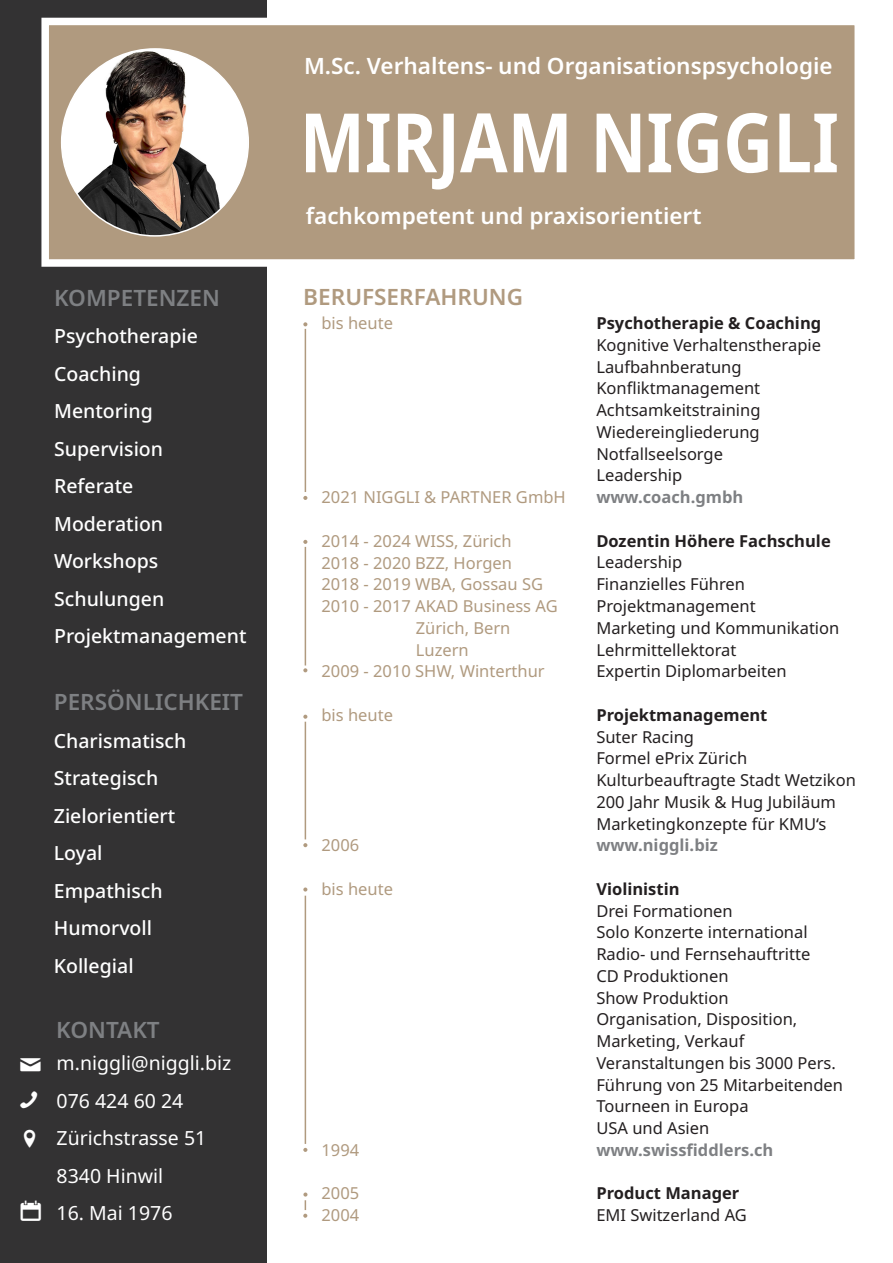
<style>
.page{position:relative;width:893px;height:1263px;background:#fff}
.page>*{position:absolute;margin:0;border:0;box-sizing:border-box;transform-origin:0 0}
.t1{font:700 82.05px "Noto Sans";color:#fff;scale:.84 1}
.t2{font:45px "Entypo";color:#fff}
.t3{font:600 22.5px "Noto Sans";color:#fff}
.t4{font:600 22.5px "Noto Sans";color:#7e8083}
.Absatzformat_1{font:600 22.5px "Noto Sans";color:#b09a7f}
.t5{font:500 19.5px "Noto Sans";color:#fff}
.t6{font:19.5px "Noto Sans";color:#fff}
.t7{font:16.5px "Noto Sans";color:#231f20}
.t8{font:16.5px "Noto Sans";color:#b09a7f}
.t9{font:700 16.5px "Noto Sans";color:#231f20}
.t10{font:700 16.5px "Noto Sans";color:#7e8083}
</style>
<div class="page">
<div style="left:0;top:0;width:267px;height:1263px;background:#333233"></div>
<div style="left:41px;top:18px;width:821px;height:249px;background:#b09a7f;border:8px solid #fff"></div>
<img style="left:62px;top:49px;width:186px;height:187px;border-radius:91px">
<hr style="left:305px;top:329px;width:1px;height:163px;background:#b09a7f">
<svg style="left:303px;top:322px;width:4px;height:4px"></svg>
<svg style="left:303px;top:496px;width:4px;height:4px"></svg>
<hr style="left:305px;top:547px;width:1px;height:118px;background:#b09a7f">
<svg style="left:303px;top:540px;width:4px;height:4px"></svg>
<svg style="left:303px;top:668px;width:4px;height:4px"></svg>
<hr style="left:305px;top:722px;width:1px;height:117px;background:#b09a7f">
<svg style="left:303px;top:715px;width:4px;height:4px"></svg>
<svg style="left:303px;top:843px;width:4px;height:4px"></svg>
<hr style="left:305px;top:896px;width:1px;height:248px;background:#b09a7f">
<svg style="left:303px;top:887px;width:4px;height:4px"></svg>
<svg style="left:303px;top:1148px;width:4px;height:4px"></svg>
<svg style="left:303px;top:1192px;width:4px;height:26px"></svg>
<p class="t4" style="left:54px;top:282px;width:167px">KOMPETENZEN</p>
<p class="t5" style="left:54px;top:322px;width:145px">Psychotherapie</p>
<p class="t5" style="left:54px;top:360px;width:88px">Coaching</p>
<p class="t5" style="left:54px;top:397px;width:100px">Mentoring</p>
<p class="t5" style="left:54px;top:435px;width:111px">Supervision</p>
<p class="t5" style="left:54px;top:472px;width:81px">Referate</p>
<p class="t5" style="left:54px;top:510px;width:111px">Moderation</p>
<p class="t5" style="left:54px;top:547px;width:106px">Workshops</p>
<p class="t5" style="left:54px;top:585px;width:112px">Schulungen</p>
<p class="t5" style="left:54px;top:622px;width:194px">Projektmanagement</p>
<p class="t4" style="left:54px;top:686px;width:191px">PERSÖNLICHKEIT</p>
<p class="t5" style="left:54px;top:727px;width:134px">Charismatisch</p>
<p class="t5" style="left:54px;top:764px;width:106px">Strategisch</p>
<p class="t5" style="left:54px;top:802px;width:123px">Zielorientiert</p>
<p class="t5" style="left:54px;top:839px;width:50px">Loyal</p>
<p class="t5" style="left:54px;top:877px;width:110px">Empathisch</p>
<p class="t5" style="left:54px;top:914px;width:100px">Humorvoll</p>
<p class="t5" style="left:54px;top:952px;width:81px">Kollegial</p>
<p class="t2" style="left:18px;top:1034px;width:26px">%</p>
<p class="t2" style="left:18px;top:1069px;width:23px">!</p>
<p class="t2" style="left:22px;top:1108px;width:17px">0</p>
<p class="t2" style="left:19px;top:1180px;width:26px">P</p>
<p class="t4" style="left:56px;top:1014px;width:105px">KONTAKT</p>
<p class="t6" style="left:57px;top:1049px;width:176px">m.niggli@niggli.biz</p>
<p class="t6" style="left:57px;top:1087px;width:128px">076 424 60 24</p>
<p class="t6" style="left:57px;top:1124px;width:151px">Zürichstrasse 51</p>
<p class="t6" style="left:57px;top:1162px;width:108px">8340 Hinwil</p>
<p class="t6" style="left:57px;top:1199px;width:117px">16. Mai 1976</p>
<p class="t3" style="left:304px;top:50px;width:530px">M.Sc. Verhaltens- und Organisationspsychologie</p>
<p class="t1" style="left:300px;top:85px;width:643px">MIRJAM NIGGLI</p>
<p class="t3" style="left:306px;top:200px;width:397px">fachkompetent und praxisorientiert</p>
<p class="Absatzformat_1" style="left:303px;top:281px;width:221px">BERUFSERFAHRUNG</p>
<p class="t8" style="left:321px;top:312px;width:73px">bis heute</p>
<p class="t8" style="left:321px;top:486px;width:246px">2021 NIGGLI &amp; PARTNER GmbH</p>
<p class="t8" style="left:321px;top:529px;width:192px">2014 - 2024 WISS, Zürich</p>
<p class="t8" style="left:321px;top:551px;width:192px">2018 - 2020 BZZ, Horgen</p>
<p class="t8" style="left:321px;top:573px;width:223px">2018 - 2019 WBA, Gossau SG</p>
<p class="t8" style="left:321px;top:594px;width:238px">2010 - 2017 AKAD Business AG</p>
<p class="t8" style="left:416px;top:616px;width:96px">Zürich, Bern</p>
<p class="t8" style="left:416px;top:638px;width:54px">Luzern</p>
<p class="t8" style="left:321px;top:660px;width:225px">2009 - 2010 SHW, Winterthur</p>
<p class="t8" style="left:321px;top:703px;width:73px">bis heute</p>
<p class="t8" style="left:321px;top:834px;width:39px">2006</p>
<p class="t8" style="left:321px;top:877px;width:73px">bis heute</p>
<p class="t8" style="left:321px;top:1138px;width:39px">1994</p>
<p class="t8" style="left:321px;top:1182px;width:39px">2005</p>
<p class="t8" style="left:321px;top:1203px;width:39px">2004</p>
<p class="t9" style="left:596px;top:312px;width:226px">Psychotherapie &amp; Coaching</p>
<p class="t7" style="left:596px;top:333px;width:226px">Kognitive Verhaltenstherapie</p>
<p class="t7" style="left:596px;top:355px;width:147px">Laufbahnberatung</p>
<p class="t7" style="left:596px;top:377px;width:165px">Konfliktmanagement</p>
<p class="t7" style="left:596px;top:399px;width:166px">Achtsamkeitstraining</p>
<p class="t7" style="left:596px;top:420px;width:165px">Wiedereingliederung</p>
<p class="t7" style="left:596px;top:442px;width:128px">Notfallseelsorge</p>
<p class="t7" style="left:596px;top:464px;width:87px">Leadership</p>
<p class="t10" style="left:596px;top:486px;width:149px">www.coach.gmbh</p>
<p class="t9" style="left:596px;top:529px;width:236px">Dozentin Höhere Fachschule</p>
<p class="t7" style="left:596px;top:551px;width:87px">Leadership</p>
<p class="t7" style="left:596px;top:573px;width:150px">Finanzielles Führen</p>
<p class="t7" style="left:596px;top:594px;width:161px">Projektmanagement</p>
<p class="t7" style="left:596px;top:616px;width:244px">Marketing und Kommunikation</p>
<p class="t7" style="left:596px;top:638px;width:142px">Lehrmittellektorat</p>
<p class="t7" style="left:596px;top:660px;width:192px">Expertin Diplomarbeiten</p>
<p class="t9" style="left:596px;top:703px;width:173px">Projektmanagement</p>
<p class="t7" style="left:596px;top:725px;width:99px">Suter Racing</p>
<p class="t7" style="left:596px;top:747px;width:152px">Formel ePrix Zürich</p>
<p class="t7" style="left:596px;top:768px;width:261px">Kulturbeauftragte Stadt Wetzikon</p>
<p class="t7" style="left:596px;top:790px;width:241px">200 Jahr Musik &amp; Hug Jubiläum</p>
<p class="t7" style="left:596px;top:812px;width:231px">Marketingkonzepte für KMU‘s</p>
<p class="t10" style="left:596px;top:834px;width:123px">www.niggli.biz</p>
<p class="t9" style="left:596px;top:877px;width:85px">Violinistin</p>
<p class="t7" style="left:596px;top:899px;width:138px">Drei Formationen</p>
<p class="t7" style="left:596px;top:921px;width:213px">Solo Konzerte international</p>
<p class="t7" style="left:596px;top:942px;width:216px">Radio- und Fernsehauftritte</p>
<p class="t7" style="left:596px;top:964px;width:134px">CD Produktionen</p>
<p class="t7" style="left:596px;top:986px;width:134px">Show Produktion</p>
<p class="t7" style="left:596px;top:1008px;width:202px">Organisation, Disposition,</p>
<p class="t7" style="left:596px;top:1029px;width:150px">Marketing, Verkauf</p>
<p class="t7" style="left:596px;top:1051px;width:241px">Veranstaltungen bis 3000 Pers.</p>
<p class="t7" style="left:596px;top:1073px;width:248px">Führung von 25 Mitarbeitenden</p>
<p class="t7" style="left:596px;top:1095px;width:154px">Tourneen in Europa</p>
<p class="t7" style="left:596px;top:1116px;width:114px">USA und Asien</p>
<p class="t10" style="left:596px;top:1138px;width:178px">www.swissfiddlers.ch</p>
<p class="t9" style="left:596px;top:1182px;width:144px">Product Manager</p>
<p class="t7" style="left:596px;top:1203px;width:152px">EMI Switzerland AG</p>
</div>
